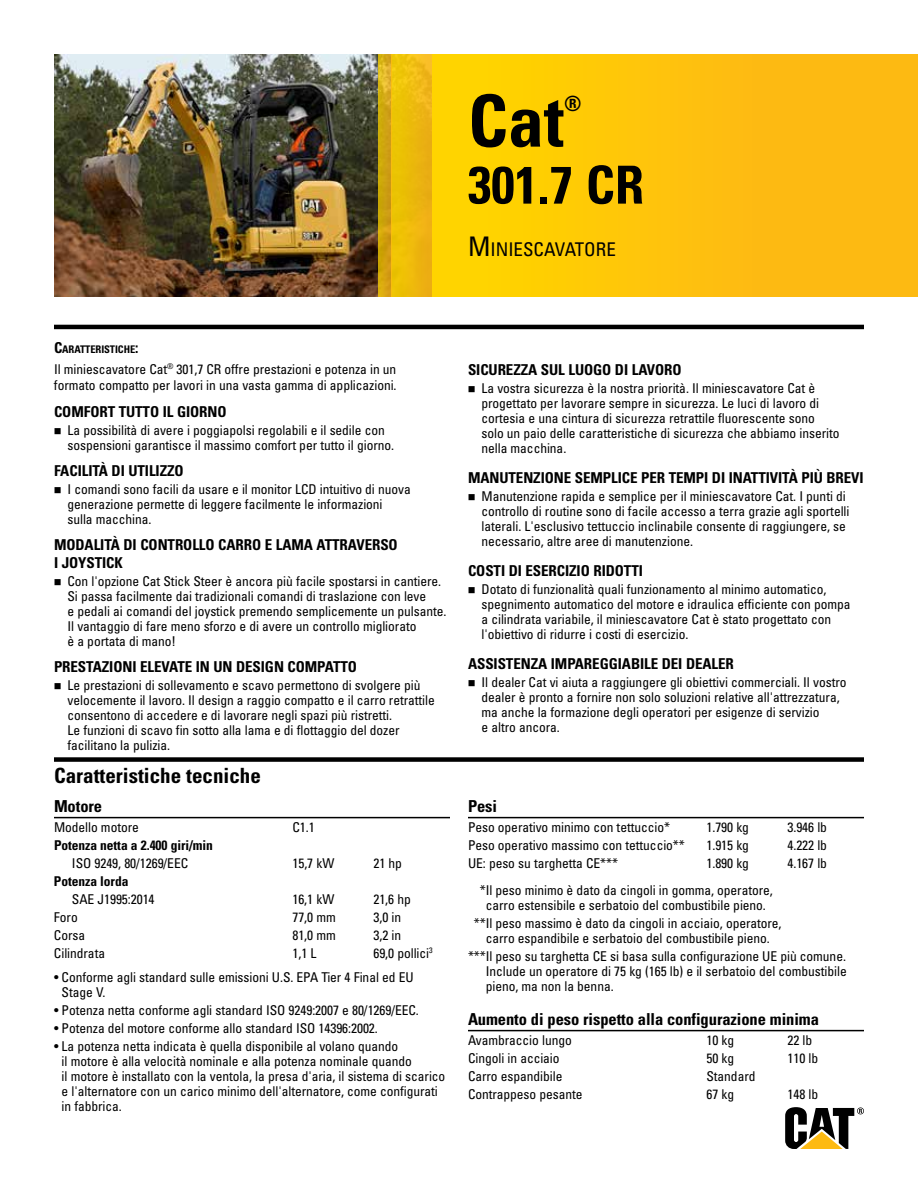
<style>
.page{position:relative;width:918px;height:1188px;background:#fff}
.page>*{position:absolute;margin:0;border:0;box-sizing:border-box;transform-origin:0 0}
.t1{font:700 condensed 72px "Univers LT Std";color:#000}
.t2{font:700 condensed 52.5px "Univers LT Std";color:#000}
.t3{font:700 condensed 21px "Univers LT Std";color:#000}
.t4{font:condensed 18.9px "Univers LT Std";color:#000}
.t5{font:700 condensed 16.5px "Univers LT Std";letter-spacing:-.005em;color:#000}
.t6{font:700 condensed 15px/18px "Univers LT Std";letter-spacing:-.005em;color:#000}
.t7{font:condensed 13.5px/15px "Univers LT Std";letter-spacing:-.005em;color:#000}
.t8{font:700 condensed 13.5px "Univers LT Std";letter-spacing:-.005em;color:#000}
.t9{font:700 condensed 10.5px "Univers LT Std";letter-spacing:-.005em;color:#000}
.s1{font-size:27px}
.s2{font-size:15px}
.s3{color:#fff}
</style>
<div class="page">
<img style="left:54px;top:54px;width:324px;height:243px">
<hr style="left:54px;top:325px;width:810px;height:4px;background:#000">
<div style="left:432px;top:54px;width:486px;height:243px;background:linear-gradient(to right,#ffd500,#fdb417)"></div>
<svg style="left:392px;top:54px;width:40px;height:243px"></svg>
<svg style="left:378px;top:54px;width:14px;height:243px"></svg>
<hr style="left:54px;top:817px;width:396px;height:1px;background:#000">
<hr style="left:468px;top:817px;width:396px;height:1px;background:#000">
<hr style="left:468px;top:1030px;width:396px;height:1px;background:#000">
<div style="left:54px;top:757px;width:810px;height:5px;background:#000"></div>
<svg style="left:785px;top:1107px;width:79px;height:42px"></svg>
<h1 class="t1" style="left:468px;top:77px;width:98px">Cat</h1>
<h3 class="t3" style="left:564px;top:90px;width:19px">®</h3>
<h2 class="t2" style="left:468px;top:153px;width:178px">301.7 CR</h2>
<h3 class="t4" style="left:468px;top:237px;width:149px"><span class="s1">M</span>INIESCAVATORE</h3>
<p class="t9" style="left:54px;top:343px;width:86px"><span class="s2">C</span>ARATTERISTICHE<span class="s2">:</span></p>
<p class="t7" style="left:54px;top:361px;width:344px;line-height:16.5px">Il miniescavatore Cat<sup>®</sup> 301,7 CR offre prestazioni e potenza in un formato compatto per lavori in una vasta gamma di applicazioni.</p>
<p class="t6" style="left:54px;top:402px;width:174px">COMFORT TUTTO IL GIORNO</p>
<p class="t7" style="left:68px;top:422px;width:328px">La possibilità di avere i poggiapolsi regolabili e il sedile con sospensioni garantisce il massimo comfort per tutto il giorno.</p>
<p class="t6" style="left:54px;top:461px;width:131px">FACILITÀ DI UTILIZZO</p>
<p class="t7" style="left:68px;top:481px;width:345px">I comandi sono facili da usare e il monitor LCD intuitivo di nuova generazione permette di leggere facilmente le informazioni sulla macchina.</p>
<p class="t6" style="left:54px;top:536px;width:345px">MODALITÀ DI CONTROLLO CARRO E LAMA ATTRAVERSO<br>I JOYSTICK</p>
<p class="t7" style="left:68px;top:574px;width:381px">Con l'opzione Cat Stick Steer è ancora più facile spostarsi in cantiere.<br>Si passa facilmente dai tradizionali comandi di traslazione con leve<br>e pedali ai comandi del joystick premendo semplicemente un pulsante.<br>Il vantaggio di fare meno sforzo e di avere un controllo migliorato<br>è a portata di mano!</p>
<p class="t6" style="left:54px;top:658px;width:305px">PRESTAZIONI ELEVATE IN UN DESIGN COMPATTO</p>
<p class="t7" style="left:68px;top:678px;width:369px">Le prestazioni di sollevamento e scavo permettono di svolgere più velocemente il lavoro. Il design a raggio compatto e il carro retrattile consentono di accedere e di lavorare negli spazi più ristretti.<br>Le funzioni di scavo fin sotto alla lama e di flottaggio del dozer facilitano la pulizia.</p>
<h3 class="t3" style="left:54px;top:763px;width:208px">Caratteristiche tecniche</h3>
<p class="t5" style="left:54px;top:796px;width:50px">Motore</p>
<p class="t7" style="left:54px;top:819px;width:86px">Modello motore</p>
<p class="t7" style="left:293px;top:819px;width:24px">C1.1</p>
<p class="t8" style="left:54px;top:837px;width:160px">Potenza netta a 2.400 giri/min</p>
<p class="t7" style="left:72px;top:855px;width:118px">ISO 9249, 80/1269/EEC</p>
<p class="t7" style="left:292px;top:855px;width:43px">15,7 kW</p>
<p class="t7" style="left:373px;top:855px;width:30px">21 hp</p>
<p class="t8" style="left:54px;top:873px;width:76px">Potenza lorda</p>
<p class="t7" style="left:72px;top:891px;width:84px">SAE J1995:2014</p>
<p class="t7" style="left:292px;top:891px;width:43px">16,1 kW</p>
<p class="t7" style="left:373px;top:891px;width:39px">21,6 hp</p>
<p class="t7" style="left:54px;top:909px;width:25px">Foro</p>
<p class="t7" style="left:292px;top:909px;width:45px">77,0 mm</p>
<p class="t7" style="left:373px;top:909px;width:29px">3,0 in</p>
<p class="t7" style="left:54px;top:927px;width:33px">Corsa</p>
<p class="t7" style="left:292px;top:927px;width:45px">81,0 mm</p>
<p class="t7" style="left:373px;top:927px;width:29px">3,2 in</p>
<p class="t7" style="left:54px;top:945px;width:53px">Cilindrata</p>
<p class="t7" style="left:292px;top:945px;width:26px">1,1 L</p>
<p class="t7" style="left:373px;top:945px;width:61px">69,0 pollici<sup>3</sup></p>
<p class="t7" style="left:62px;top:969px;width:354px;text-indent:-8px">• Conforme agli standard sulle emissioni U.S. EPA Tier 4 Final ed EU<br>Stage V.</p>
<p class="t7" style="left:54px;top:1002px;width:366px">• Potenza netta conforme agli standard ISO 9249:2007 e 80/1269/EEC.</p>
<p class="t7" style="left:54px;top:1020px;width:325px">• Potenza del motore conforme allo standard ISO 14396:2002.</p>
<p class="t7" style="left:62px;top:1038px;width:385px;text-indent:-8px">• La potenza netta indicata è quella disponibile al volano quando<br>il motore è alla velocità nominale e alla potenza nominale quando<br>il motore è installato con la ventola, la presa d'aria, il sistema di scarico e l'alternatore con un carico minimo dell'alternatore, come configurati in fabbrica.</p>
<p class="t6" style="left:468px;top:361px;width:215px">SICUREZZA SUL LUOGO DI LAVORO</p>
<p class="t7" style="left:482px;top:381px;width:360px">La vostra sicurezza è la nostra priorità. Il miniescavatore Cat è progettato per lavorare sempre in sicurezza. Le luci di lavoro di cortesia e una cintura di sicurezza retrattile fluorescente sono solo un paio delle caratteristiche di sicurezza che abbiamo inserito nella macchina.</p>
<p class="t6" style="left:468px;top:469px;width:397px">MANUTENZIONE SEMPLICE PER TEMPI DI INATTIVITÀ PIÙ BREVI</p>
<p class="t7" style="left:482px;top:489px;width:370px">Manutenzione rapida e semplice per il miniescavatore Cat. I punti di controllo di routine sono di facile accesso a terra grazie agli sportelli laterali. L'esclusivo tettuccio inclinabile consente di raggiungere, se necessario, altre aree di manutenzione.</p>
<p class="t6" style="left:468px;top:562px;width:176px">COSTI DI ESERCIZIO RIDOTTI</p>
<p class="t7" style="left:482px;top:582px;width:371px">Dotato di funzionalità quali funzionamento al minimo automatico, spegnimento automatico del motore e idraulica efficiente con pompa a cilindrata variabile, il miniescavatore Cat è stato progettato con l'obiettivo di ridurre i costi di esercizio.</p>
<p class="t6" style="left:468px;top:655px;width:267px">ASSISTENZA IMPAREGGIABILE DEI DEALER</p>
<p class="t7" style="left:482px;top:675px;width:367px">Il dealer Cat vi aiuta a raggiungere gli obiettivi commerciali. Il vostro dealer è pronto a fornire non solo soluzioni relative all'attrezzatura, ma anche la formazione degli operatori per esigenze di servizio<br>e altro ancora.</p>
<p class="t5" style="left:468px;top:796px;width:31px">Pesi</p>
<p class="t7" style="left:468px;top:819px;width:204px">Peso operativo minimo con tettuccio*</p>
<p class="t7" style="left:707px;top:819px;width:44px">1.790 kg</p>
<p class="t7" style="left:788px;top:819px;width:41px">3.946 lb</p>
<p class="t7" style="left:468px;top:837px;width:218px">Peso operativo massimo con tettuccio**</p>
<p class="t7" style="left:707px;top:837px;width:44px">1.915 kg</p>
<p class="t7" style="left:788px;top:837px;width:41px">4.222 lb</p>
<p class="t7" style="left:468px;top:855px;width:152px">UE: peso su targhetta CE***</p>
<p class="t7" style="left:707px;top:855px;width:44px">1.890 kg</p>
<p class="t7" style="left:788px;top:855px;width:41px">4.167 lb</p>
<p class="t7" style="left:486px;top:882px;width:289px;text-indent:-18px"><span class="s3">**</span>*Il peso minimo è dato da cingoli in gomma, operatore, carro estensibile e serbatoio del combustibile pieno.</p>
<p class="t7" style="left:468px;top:915px;width:315px;text-align:center"><span class="s3">*</span>**Il peso massimo è dato da cingoli in acciaio, operatore, carro espandibile e serbatoio del combustibile pieno.</p>
<p class="t7" style="left:486px;top:948px;width:363px;text-align:justify;text-indent:-18px">***Il peso su targhetta CE si basa sulla configurazione UE più comune.<br>Include un operatore di 75 kg (165 lb) e il serbatoio del combustibile pieno, ma non la benna.</p>
<p class="t5" style="left:468px;top:1009px;width:352px">Aumento di peso rispetto alla configurazione minima</p>
<p class="t7" style="left:468px;top:1032px;width:105px">Avambraccio lungo</p>
<p class="t7" style="left:707px;top:1032px;width:29px">10 kg</p>
<p class="t7" style="left:788px;top:1032px;width:26px">22 lb</p>
<p class="t7" style="left:468px;top:1050px;width:93px">Cingoli in acciaio</p>
<p class="t7" style="left:707px;top:1050px;width:29px">50 kg</p>
<p class="t7" style="left:788px;top:1050px;width:32px">110 lb</p>
<p class="t7" style="left:468px;top:1068px;width:96px">Carro espandibile</p>
<p class="t7" style="left:707px;top:1068px;width:51px">Standard</p>
<p class="t7" style="left:468px;top:1086px;width:116px">Contrappeso pesante</p>
<p class="t7" style="left:707px;top:1086px;width:29px">67 kg</p>
<p class="t7" style="left:788px;top:1086px;width:32px">148 lb</p>
</div>
